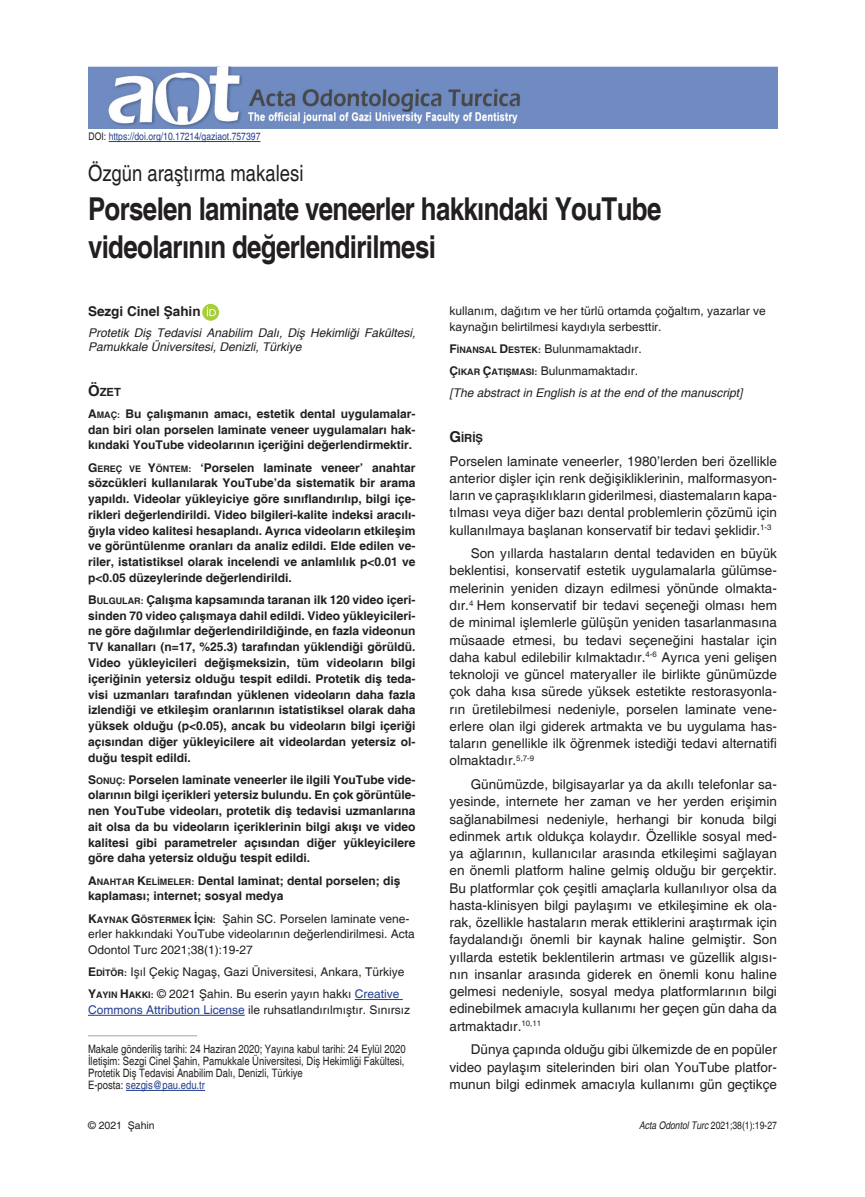
<style>
.page{position:relative;width:865px;height:1197px;background:#fff}
.page>*{position:absolute;margin:0;border:0;box-sizing:border-box;transform-origin:0 0}
.metine_giris{font:700 condensed 31.5px/38.2px "Helvetica";letter-spacing:-.02em;color:#231f20}
.metine_giris-2{font:condensed 22.5px "Helvetica";color:#231f20}
.metine_giris-3{font:13.5px/17.2px "Helvetica";color:#231f20;text-align:justify}
.metine_giris-4{font:700 13.5px "Helvetica";color:#231f20}
.metine_giris-5{font:700 12px/15.8px "Helvetica";color:#231f20;text-align:justify}
.metine_giris-6{font:12px/15.8px "Helvetica";color:#231f20}
.metine_giris-7{font:italic 12px/14.2px "Helvetica";color:#231f20}
.metine_giris-8{font:condensed 11.55px/12px "Helvetica";color:#231f20}
.metine_giris-9{font:condensed 11.55px "Helvetica";color:#253f8e}
.metine_giris-10{font:700 11.25px "Helvetica";color:#231f20}
.arabaşlık{font:condensed 10.5px "Helvetica";color:#253f8e}
.arabaşlık-2{font:condensed 10.5px "Helvetica";color:#231f20}
.metine_giris-11{font:10.5px "Helvetica";color:#231f20}
.s1{color:#231f20}
.s2{font-size:15px}
.s3{font-size:9px}
.s4{font-weight:700}
.s5{font-weight:700;font-size:9px}
.s6{color:#253f8e}
.s7{font-style:italic}
</style>
<div class="page">
<hr style="left:355px;top:999px;width:48px;height:1px;background:#253f8e">
<hr style="left:88px;top:1014px;width:157px;height:1px;background:#253f8e">
<hr style="left:88px;top:1035px;width:109px;height:1px;background:#acadb1">
<img style="left:88px;top:67px;width:689px;height:62px">
<hr style="left:109px;top:141px;width:151px;height:1px;background:#253f8e">
<div style="left:202px;top:304px;width:17px;height:17px;background:#a6cf38;border-radius:50%"></div>
<svg style="left:206px;top:307px;width:10px;height:10px"></svg>
<hr style="left:126px;top:1089px;width:79px;height:1px;background:#253f8e">
<p class="arabaşlık" style="left:89px;top:131px;width:173px"><span class="s1">DOI:</span> https://doi.org/10.17214/gaziaot.757397</p>
<p class="metine_giris-2" style="left:88px;top:160px;width:217px">Özgün araştırma makalesi</p>
<p class="metine_giris" style="left:88px;top:190px;width:575px">Porselen laminate veneerler hakkındaki YouTube videolarının değerlendirilmesi</p>
<p class="metine_giris-4" style="left:88px;top:303px;width:114px">Sezgi Cinel Şahin</p>
<p class="metine_giris-7" style="left:88px;top:326px;width:329px">Protetik Diş Tedavisi Anabilim Dalı, Diş Hekimliği Fakültesi,<br>Pamukkale Üniversitesi, Denizli, Türkiye</p>
<p class="metine_giris-10" style="left:88px;top:385px;width:34px"><span class="s2">Ö</span>ZET</p>
<p class="metine_giris-5" style="left:88px;top:406px;width:329px">A<span class="s3">MAÇ:</span> Bu çalışmanın amacı, estetik dental uygulamalar&shy;dan biri olan porselen laminate veneer uygulamaları hak&shy;kındaki YouTube videolarının içeriğini değerlendirmektir.</p>
<p class="metine_giris-5" style="left:88px;top:460px;width:329px">G<span class="s3">EREÇ VE</span> Y<span class="s3">ÖNTEM:</span> ‘Porselen laminate veneer’ anahtar sözcükleri kullanılarak YouTube’da sistematik bir arama yapıldı. Videolar yükleyiciye göre sınıflandırılıp, bilgi içe&shy;rikleri değerlendirildi. Video bilgileri-kalite indeksi aracılı&shy;ğıyla video kalitesi hesaplandı. Ayrıca videoların etkileşim ve görüntülenme oranları da analiz edildi. Elde edilen ve&shy;riler, istatistiksel olarak incelendi ve anlamlılık p&lt;0.01 ve p&lt;0.05 düzeylerinde değerlendirildi.</p>
<p class="metine_giris-5" style="left:88px;top:592px;width:329px">B<span class="s3">ULGULAR:</span> Çalışma kapsamında taranan ilk 120 video içeri&shy;sinden 70 video çalışmaya dahil edildi. Video yükleyicileri&shy;ne göre dağılımlar değerlendirildiğinde, en fazla videonun TV kanalları (n=17, %25.3) tarafından yüklendiği görüldü.<br>Video yükleyicileri değişmeksizin, tüm videoların bilgi içeriğinin yetersiz olduğu tespit edildi. Protetik diş teda&shy;visi uzmanları tarafından yüklenen videoların daha fazla izlendiği ve etkileşim oranlarının istatistiksel olarak daha yüksek olduğu (p&lt;0.05), ancak bu videoların bilgi içeriği açısından diğer yükleyicilere ait videolardan yetersiz ol&shy;duğu tespit edildi.</p>
<p class="metine_giris-5" style="left:88px;top:772px;width:329px">S<span class="s3">ONUÇ:</span> Porselen laminate veneerler ile ilgili YouTube vide&shy;olarının bilgi içerikleri yetersiz bulundu. En çok görüntüle&shy;nen YouTube videoları, protetik diş tedavisi uzmanlarına ait olsa da bu videoların içeriklerinin bilgi akışı ve video kalitesi gibi parametreler açısından diğer yükleyicilere göre daha yetersiz olduğu tespit edildi.</p>
<p class="metine_giris-5" style="left:88px;top:873px;width:314px">A<span class="s3">NAHTAR</span> K<span class="s3">ELİMELER:</span> Dental laminat; dental porselen; diş kaplaması; internet; sosyal medya</p>
<p class="metine_giris-6" style="left:88px;top:910px;width:328px"><span class="s4">K</span><span class="s5">AYNAK</span> <span class="s4">G</span><span class="s5">ÖSTERMEK</span> <span class="s4">İ</span><span class="s5">ÇİN:</span> Şahin SC. Porselen laminate vene&shy;erler hakkındaki YouTube videolarının değerlendirilmesi. Acta<br>Odontol Turc 2021;38(1):19-27</p>
<p class="metine_giris-6" style="left:88px;top:964px;width:318px"><span class="s4">E</span><span class="s5">DİTÖR:</span> Işıl Çekiç Nagaş, Gazi Üniversitesi, Ankara, Türkiye</p>
<p class="metine_giris-6" style="left:88px;top:986px;width:324px"><span class="s4">Y</span><span class="s5">AYIN</span> <span class="s4">H</span><span class="s5">AKKI:</span> © 2021 Şahin. Bu eserin yayın hakkı <span class="s6">Creative<br>Commons Attribution License</span> ile ruhsatlandırılmıştır. Sınırsız</p>
<p class="metine_giris-8" style="left:88px;top:1043px;width:319px">Makale gönderiliş tarihi: 24 Haziran 2020; Yayına kabul tarihi: 24 Eylül 2020</p>
<p class="metine_giris-8" style="left:88px;top:1055px;width:318px">İletişim: Sezgi Cinel Şahin, Pamukkale Üniversitesi, Diş Hekimliği Fakültesi,<br>Protetik Diş Tedavisi Anabilim Dalı, Denizli, Türkiye</p>
<p class="metine_giris-9" style="left:88px;top:1078px;width:119px"><span class="s1">E-posta:</span> sezgis@pau.edu.tr</p>
<p class="metine_giris-6" style="left:449px;top:303px;width:318px">kullanım, dağıtım ve her türlü ortamda çoğaltım, yazarlar ve kaynağın belirtilmesi kaydıyla serbesttir.</p>
<p class="metine_giris-6" style="left:449px;top:341px;width:194px"><span class="s4">F</span><span class="s5">İNANSAL</span> <span class="s4">D</span><span class="s5">ESTEK:</span> Bulunmamaktadır.</p>
<p class="metine_giris-6" style="left:449px;top:363px;width:190px"><span class="s4">Ç</span><span class="s5">IKAR</span> <span class="s4">Ç</span><span class="s5">ATIŞMASI:</span> Bulunmamaktadır.</p>
<p class="metine_giris-7" style="left:449px;top:386px;width:294px">[The abstract in English is at the end of the manuscript]</p>
<p class="metine_giris-10" style="left:449px;top:431px;width:35px"><span class="s2">G</span>İRİŞ</p>
<p class="metine_giris-3" style="left:449px;top:452px;width:329px">Porselen laminate veneerler, 1980’lerden beri özellikle anterior dişler için renk değişikliklerinin, malformasyon&shy;ların ve çapraşıklıkların giderilmesi, diastemaların kapa&shy;tılması veya diğer bazı dental problemlerin çözümü için kullanılmaya başlanan konservatif bir tedavi şeklidir.<sup>1-3</sup></p>
<p class="metine_giris-3" style="left:449px;top:545px;width:329px;text-indent:21px">Son yıllarda hastaların dental tedaviden en büyük beklentisi, konservatif estetik uygulamalarla gülümse&shy;melerinin yeniden dizayn edilmesi yönünde olmakta&shy;dır.<sup>4</sup> Hem konservatif bir tedavi seçeneği olması hem de minimal işlemlerle gülüşün yeniden tasarlanmasına müsaade etmesi, bu tedavi seçeneğini hastalar için daha kabul edilebilir kılmaktadır.<sup>4-6</sup> Ayrıca yeni gelişen teknoloji ve güncel materyaller ile birlikte günümüzde çok daha kısa sürede yüksek estetikte restorasyonla&shy;rın üretilebilmesi nedeniyle, porselen laminate vene&shy;erlere olan ilgi giderek artmakta ve bu uygulama has&shy;taların genellikle ilk öğrenmek istediği tedavi alternatifi olmaktadır.<sup>5,7-9</sup></p>
<p class="metine_giris-3" style="left:449px;top:776px;width:329px;text-indent:21px">Günümüzde, bilgisayarlar ya da akıllı telefonlar sa&shy;yesinde, internete her zaman ve her yerden erişimin sağlanabilmesi nedeniyle, herhangi bir konuda bilgi edinmek artık oldukça kolaydır. Özellikle sosyal med&shy;ya ağlarının, kullanıcılar arasında etkileşimi sağlayan en önemli platform haline gelmiş olduğu bir gerçektir.<br>Bu platformlar çok çeşitli amaçlarla kullanılıyor olsa da hasta-klinisyen bilgi paylaşımı ve etkileşimine ek ola&shy;rak, özellikle hastaların merak ettiklerini araştırmak için faydalandığı önemli bir kaynak haline gelmiştir. Son yıllarda estetik beklentilerin artması ve güzellik algısı&shy;nın insanlar arasında giderek en önemli konu haline gelmesi nedeniyle, sosyal medya platformlarının bilgi edinebilmek amacıyla kullanımı her geçen gün daha da artmaktadır.<sup>10,11</sup></p>
<p class="metine_giris-3" style="left:449px;top:1041px;width:329px;text-indent:21px">Dünya çapında olduğu gibi ülkemizde de en popüler video paylaşım sitelerinden biri olan YouTube platfor&shy;munun bilgi edinmek amacıyla kullanımı gün geçtikçe</p>
<p class="metine_giris-11" style="left:88px;top:1118px;width:68px">© 2021 Şahin</p>
<p class="arabaşlık-2" style="left:639px;top:1118px;width:139px"><span class="s7">Acta Odontol Turc</span> 2021;38(1):19-27</p>
</div>
